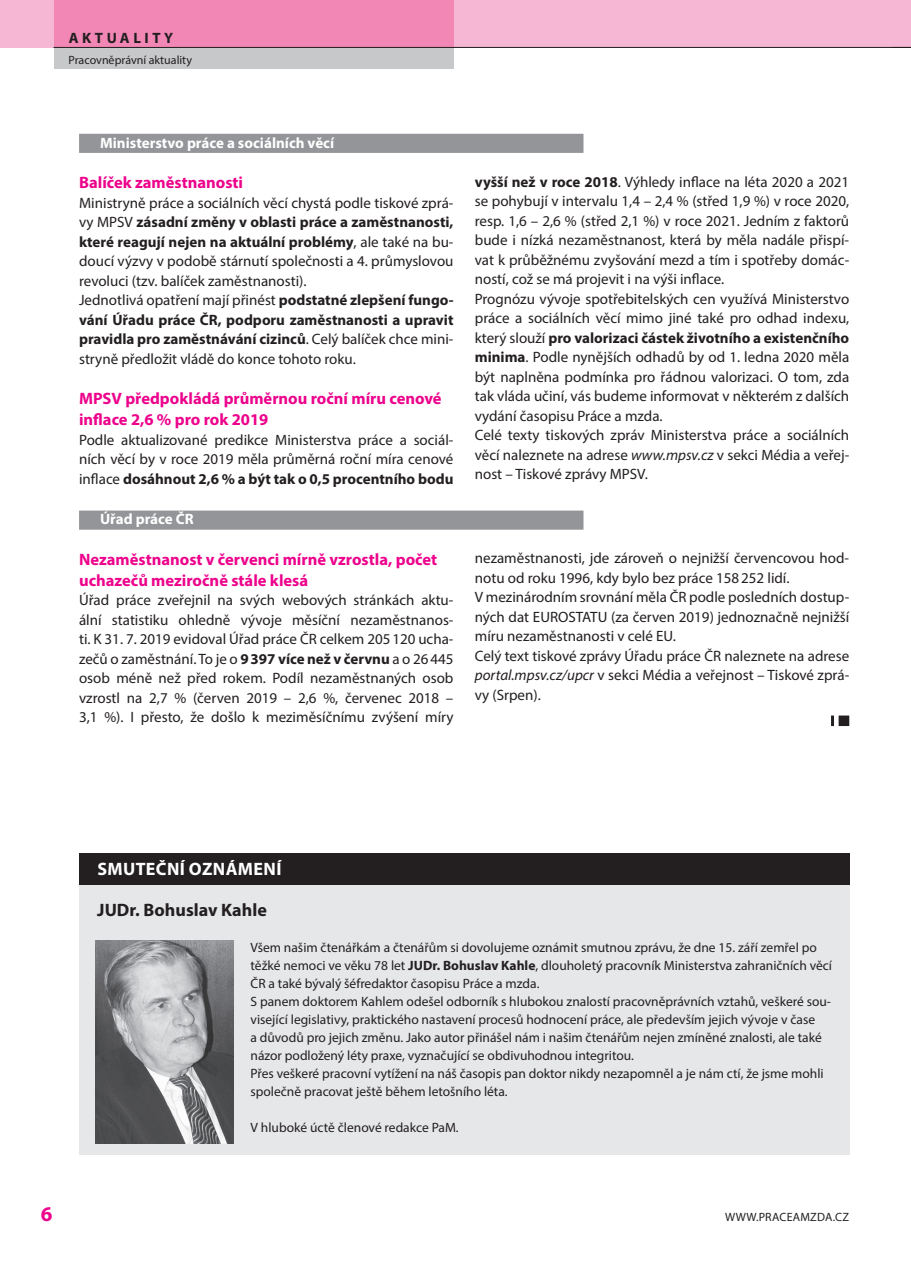
<style>
.page{position:relative;width:911px;height:1282px;background:#fff}
.page>*{position:absolute;margin:0;border:0;box-sizing:border-box;transform-origin:0 0}
.t1{font:700 21px "Myriad Pro";color:#ed028c}
.t2{font:700 18px "Myriad Pro";color:#231f20}
.t3{font:700 18px "Myriad Pro";letter-spacing:.02em;color:#fff}
.t4{font:700 16.5px/21px "Myriad Pro";color:#ed028c}
.t5{font:15px/19.5px "Myriad Pro";color:#231f20}
.t6{font:700 15px "Myriad Pro";color:#fff}
.t7{font:700 15px "Myriad Pro";letter-spacing:.235em;color:#231f20}
.t8{font:13.5px/18px "Myriad Pro";color:#231f20}
.t9{font:12px "Myriad Pro";color:#231f20}
.t10{font:12px "Myriad Pro";letter-spacing:.02em;color:#231f20}
.s1{font-weight:700}
.s2{font-style:italic}
</style>
<div class="page">
<div style="left:904px;top:0;width:6px;height:48px;background:#f6b7d4"></div>
<div style="left:0;top:0;width:904px;height:48px;background:#f6b7d4"></div>
<div style="left:54px;top:0;width:399px;height:69px;background:#c7c8ca"></div>
<div style="left:54px;top:0;width:399px;height:48px;background:#f287b6"></div>
<hr style="left:54px;top:47px;width:856px;height:1px;background:#231f20">
<div style="left:79px;top:134px;width:504px;height:19px;background:#939598"></div>
<div style="left:79px;top:510px;width:504px;height:19px;background:#939598"></div>
<svg style="left:831px;top:715px;width:2px;height:11px"></svg>
<div style="left:838px;top:715px;width:11px;height:11px;background:#231f20"></div>
<div style="left:79px;top:874px;width:770px;height:280px;background:#e6e7e9"></div>
<div style="left:79px;top:852px;width:770px;height:32px;background:#231f20"></div>
<img style="left:95px;top:940px;width:138px;height:203px">
<p class="t7" style="left:69px;top:28px;width:106px">aktuality</p>
<p class="t9" style="left:69px;top:53px;width:125px">Pracovněprávní aktuality</p>
<p class="t6" style="left:100px;top:133px;width:236px">Ministerstvo práce a sociálních věcí</p>
<p class="t4" style="left:79px;top:171px;width:165px">Balíček zaměstnanosti</p>
<p class="t5" style="left:79px;top:192px;width:376px">Ministryně práce a sociálních věcí chystá podle tiskové zprá&shy;vy MPSV <span class="s1">zásadní změny v oblasti práce a zaměstnanosti, které reagují nejen na aktuální problémy</span>, ale také na bu&shy;doucí výzvy v podobě stárnutí společnosti a 4. průmyslovou revoluci (tzv. balíček zaměstnanosti).<br>Jednotlivá opatření mají přinést <span class="s1">podstatné zlepšení fungo&shy;vání Úřadu práce ČR, podporu zaměstnanosti a upravit pravidla pro zaměstnávání cizinců</span>. Celý balíček chce mini&shy;stryně předložit vládě do konce tohoto roku.</p>
<p class="t4" style="left:79px;top:387px;width:364px">MPSV předpokládá průměrnou roční míru cenové inflace 2,6 % pro rok 2019</p>
<p class="t5" style="left:79px;top:429px;width:376px;text-align:justify">Podle aktualizované predikce Ministerstva práce a sociál&shy;ních věcí by v roce 2019 měla průměrná roční míra cenové inflace <span class="s1">dosáhnout 2,6 % a být tak o 0,5 procentního bodu</span></p>
<p class="t6" style="left:100px;top:509px;width:95px">Úřad práce ČR</p>
<p class="t4" style="left:79px;top:548px;width:359px">Nezaměstnanost v červenci mírně vzrostla, počet uchazečů meziročně stále klesá</p>
<p class="t5" style="left:79px;top:590px;width:376px;text-align:justify">Úřad práce zveřejnil na svých webových stránkách aktu&shy;ální statistiku ohledně vývoje měsíční nezaměstnanos&shy;ti. K 31. 7. 2019 evidoval Úřad práce ČR celkem 205120 ucha&shy;zečů o zaměstnání. To je o <span class="s1">9397 více než v červnu</span> a o 26445 osob méně než před rokem. Podíl nezaměstnaných osob vzrostl na 2,7 % (červen 2019 – 2,6 %, červenec 2018 – 3,1 %). I přesto, že došlo k meziměsíčnímu zvýšení míry</p>
<p class="t5" style="left:474px;top:171px;width:376px"><span class="s1">vyšší než v roce 2018</span>. Výhledy inflace na léta 2020 a 2021 se pohybují v intervalu 1,4 – 2,4 % (střed 1,9 %) v roce 2020, resp. 1,6 – 2,6 % (střed 2,1 %) v roce 2021. Jedním z faktorů bude i nízká nezaměstnanost, která by měla nadále přispí&shy;vat k průběžnému zvyšování mezd a tím i spotřeby domác&shy;ností, což se má projevit i na výši inflace.<br>Prognózu vývoje spotřebitelských cen využívá Ministerstvo práce a sociálních věcí mimo jiné také pro odhad indexu, který slouží <span class="s1">pro valorizaci částek životního a existenčního minima</span>. Podle nynějších odhadů by od 1. ledna 2020 měla být naplněna podmínka pro řádnou valorizaci. O tom, zda tak vláda učiní, vás budeme informovat v některém z dalších vydání časopisu Práce a mzda.<br>Celé texty tiskových zpráv Ministerstva práce a sociálních věcí naleznete na adrese <span class="s2">www.mpsv.cz</span> v sekci Média a veřej&shy;nost – Tiskové zprávy MPSV.</p>
<p class="t5" style="left:474px;top:548px;width:376px">nezaměstnanosti, jde zároveň o nejnižší červencovou hod&shy;notu od roku 1996, kdy bylo bez práce 158252 lidí.<br>V mezinárodním srovnání měla ČR podle posledních dostup&shy;ných dat EUROSTATU (za červen 2019) jednoznačně nejnižší míru nezaměstnanosti v celé EU.<br>Celý text tiskové zprávy Úřadu práce ČR naleznete na adrese <span class="s2">portal.mpsv.cz/upcr</span> v sekci Média a veřejnost – Tiskové zprá&shy;vy (Srpen).</p>
<p class="t3" style="left:97px;top:857px;width:37px">SMUTE</p>
<p class="t3" style="left:156px;top:857px;width:126px">ČNÍ OZNÁMENÍ</p>
<p class="t2" style="left:97px;top:898px;width:171px">JUDr. Bohuslav Kahle</p>
<p class="t8" style="left:250px;top:938px;width:583px">Všem našim čtenářkám a čtenářům si dovolujeme oznámit smutnou zprávu, že dne 15. září zemřel po těžké nemoci ve věku 78 let <span class="s1">JUDr. Bohuslav Kahle</span>, dlouholetý pracovník Ministerstva zahraničních věcí ČR a také bývalý šéfredaktor časopisu Práce a mzda.<br>S panem doktorem Kahlem odešel odborník s hlubokou znalostí pracovněprávních vztahů, veškeré sou&shy;visející legislativy, praktického nastavení procesů hodnocení práce, ale především jejich vývoje v čase<br>a důvodů pro jejich změnu. Jako autor přinášel nám i našim čtenářům nejen zmíněné znalosti, ale také názor podložený léty praxe, vyznačující se obdivuhodnou integritou.<br>Přes veškeré pracovní vytížení na náš časopis pan doktor nikdy nezapomněl a je nám ctí, že jsme mohli společně pracovat ještě během letošního léta.</p>
<p class="t8" style="left:250px;top:1118px;width:210px">V hluboké úctě členové redakce PaM.</p>
<h1 class="t1" style="left:41px;top:1199px;width:13px">6</h1>
<p class="t10" style="left:725px;top:1208px;width:125px">WWW.PRACEAMZDA.CZ</p>
</div>
